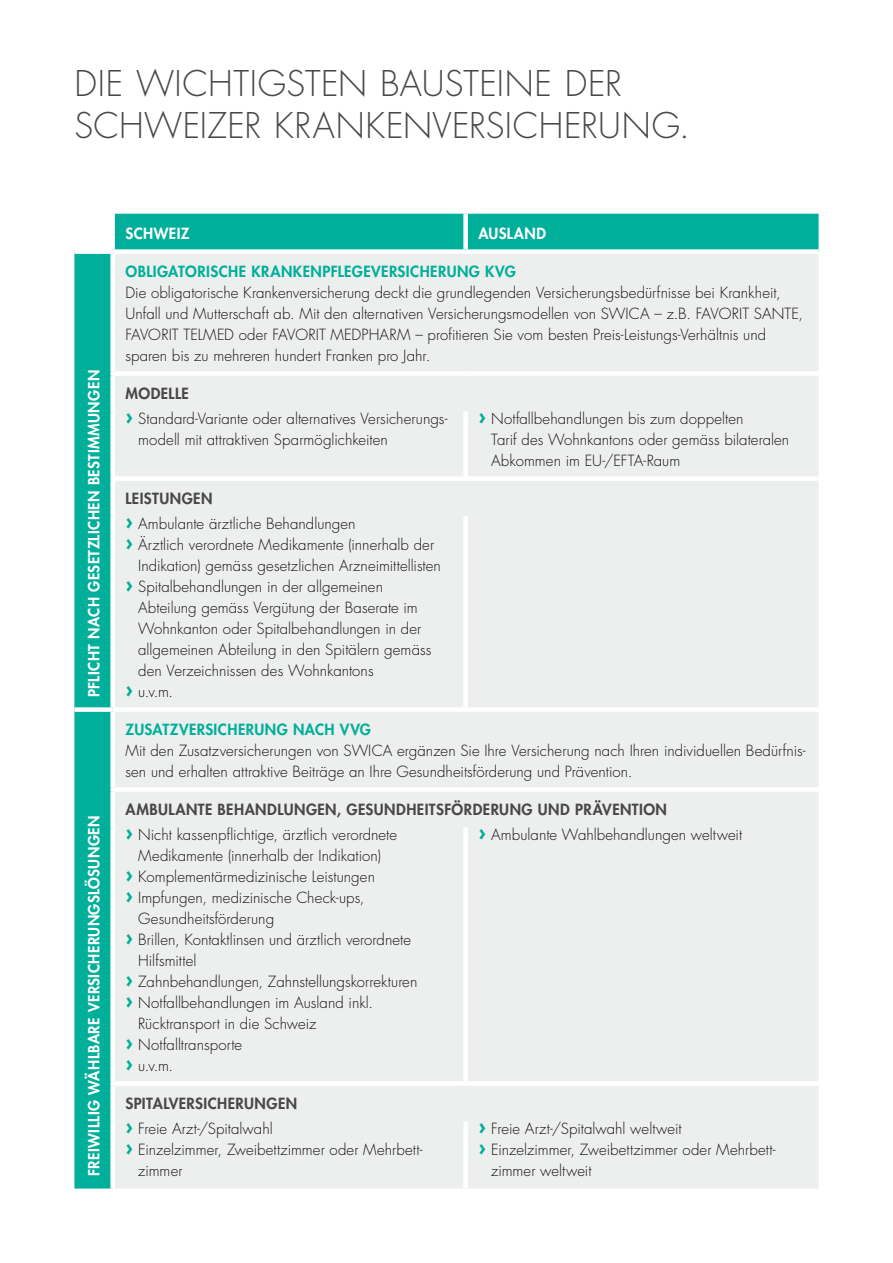
<style>
.page{position:relative;width:893px;height:1263px;background:#fff}
.page>*{position:absolute;margin:0;border:0;box-sizing:border-box;transform-origin:0 0}
.t1{font:300 34.5px/42px "Futura Std";letter-spacing:.01em;color:#474847}
.t2{font:300 15px/21px "Futura Std";color:#12120d}
.t3{font:800 15px/25.2px "Futura Std";letter-spacing:.03em;color:#474847}
.t4{font:800 15px "Futura Std";letter-spacing:.03em;color:#fff}
.t5{font:800 15px "Futura Std";letter-spacing:.03em;color:#00af9a}
.s1{font-weight:800;color:#474847}
.s2{font-weight:700;font-size:21px;color:#00af9a}
.s3{font-weight:300;color:#12120d}
</style>
<div class="page">
<div style="left:74px;top:214px;width:745px;height:974px;background:#00af9a"></div>
<div style="left:115px;top:254px;width:704px;height:934px;background:#edeeee"></div>
<div style="left:110px;top:214px;width:5px;height:35px;background:#fff"></div>
<div style="left:463px;top:214px;width:5px;height:35px;background:#fff"></div>
<div style="left:74px;top:249px;width:39px;height:5px;background:#fff"></div>
<div style="left:113px;top:249px;width:353px;height:5px;background:#fff"></div>
<div style="left:110px;top:254px;width:5px;height:117px;background:#fff"></div>
<div style="left:466px;top:249px;width:353px;height:5px;background:#fff"></div>
<div style="left:110px;top:371px;width:356px;height:5px;background:#fff"></div>
<div style="left:110px;top:376px;width:5px;height:35px;background:#fff"></div>
<div style="left:466px;top:371px;width:353px;height:5px;background:#fff"></div>
<div style="left:110px;top:411px;width:5px;height:65px;background:#fff"></div>
<div style="left:463px;top:411px;width:5px;height:65px;background:#fff"></div>
<div style="left:110px;top:476px;width:356px;height:5px;background:#fff"></div>
<div style="left:110px;top:481px;width:5px;height:35px;background:#fff"></div>
<div style="left:466px;top:476px;width:353px;height:5px;background:#fff"></div>
<div style="left:110px;top:516px;width:5px;height:191px;background:#fff"></div>
<div style="left:463px;top:516px;width:5px;height:191px;background:#fff"></div>
<div style="left:74px;top:707px;width:39px;height:5px;background:#fff"></div>
<div style="left:113px;top:707px;width:353px;height:5px;background:#fff"></div>
<div style="left:110px;top:712px;width:5px;height:75px;background:#fff"></div>
<div style="left:466px;top:707px;width:353px;height:5px;background:#fff"></div>
<div style="left:110px;top:787px;width:356px;height:5px;background:#fff"></div>
<div style="left:110px;top:792px;width:5px;height:35px;background:#fff"></div>
<div style="left:466px;top:787px;width:353px;height:5px;background:#fff"></div>
<div style="left:110px;top:827px;width:5px;height:254px;background:#fff"></div>
<div style="left:463px;top:827px;width:5px;height:254px;background:#fff"></div>
<div style="left:110px;top:1081px;width:356px;height:5px;background:#fff"></div>
<div style="left:110px;top:1086px;width:5px;height:35px;background:#fff"></div>
<div style="left:466px;top:1081px;width:353px;height:5px;background:#fff"></div>
<div style="left:110px;top:1121px;width:5px;height:67px;background:#fff"></div>
<div style="left:463px;top:1121px;width:5px;height:67px;background:#fff"></div>
<h1 class="t1" style="left:74px;top:64px;width:617px">DIE WICHTIGSTEN BAUSTEINE DER<br>SCHWEIZER KRANKENVERSICHERUNG.</h1>
<p class="t4" style="left:85px;top:697px;width:328px;rotate:-90deg">PFLICHT NACH GESETZLICHEN BESTIMMUNGEN</p>
<p class="t4" style="left:85px;top:1176px;width:362px;rotate:-90deg">FREIWILLIG WÄHLBARE VERSICHERUNGSLÖSUNGEN</p>
<p class="t4" style="left:125px;top:224px;width:66px">SCHWEIZ</p>
<p class="t4" style="left:478px;top:224px;width:69px">AUSLAND</p>
<p class="t5" style="left:125px;top:262px;width:392px">OBLIGATORISCHE KRANKENPFLEGEVERSICHERUNG KVG</p>
<p class="t2" style="left:125px;top:282px;width:679px">Die obligatorische Krankenversicherung deckt die grundlegenden Versicherungsbedürfnisse bei Krankheit, Unfall und Mutterschaft ab. Mit den alternativen Versicherungsmodellen von SWICA – z.B. FAVORIT SANTE, FAVORIT TELMED oder FAVORIT MEDPHARM – profitieren Sie vom besten Preis-Leistungs-Verhältnis und sparen bis zu mehreren hundert Franken pro Jahr.</p>
<p class="t2" style="left:125px;top:381px;width:324px;line-height:25.2px"><span class="s1">MODELLE<br></span><span class="s2">›</span> Standard-Variante oder alternatives Versicherungs-</p>
<p class="t2" style="left:138px;top:429px;width:251px">modell mit attraktiven Sparmöglichkeiten</p>
<p class="t2" style="left:491px;top:408px;width:300px;text-indent:-13px"><span class="s2">›</span> Notfallbehandlungen bis zum doppelten<br>Tarif des Wohnkantons oder gemäss bilateralen<br>Abkommen im EU-/EFTA-Raum</p>
<p class="t2" style="left:125px;top:486px;width:232px;line-height:25.2px"><span class="s1">LEISTUNGEN<br></span><span class="s2">›</span> Ambulante ärztliche Behandlungen</p>
<p class="t2" style="left:125px;top:534px;width:310px"><span class="s2">›</span> Ärztlich verordnete Medikamente (innerhalb der</p>
<p class="t2" style="left:138px;top:555px;width:304px">Indikation) gemäss gesetzlichen Arzneimittellisten</p>
<p class="t2" style="left:125px;top:576px;width:259px"><span class="s2">›</span> Spitalbehandlungen in der allgemeinen</p>
<p class="t2" style="left:138px;top:597px;width:281px">Abteilung gemäss Vergütung der Baserate im</p>
<p class="t2" style="left:138px;top:618px;width:285px">Wohnkanton oder Spitalbehandlungen in der</p>
<p class="t2" style="left:138px;top:639px;width:295px">allgemeinen Abteilung in den Spitälern gemäss</p>
<p class="t2" style="left:138px;top:660px;width:237px">den Verzeichnissen des Wohnkantons</p>
<p class="t2" style="left:125px;top:681px;width:49px"><span class="s2">›</span> u.v.m.</p>
<p class="t5" style="left:125px;top:720px;width:247px">ZUSATZVERSICHERUNG NACH VVG</p>
<p class="t2" style="left:125px;top:740px;width:682px">Mit den Zusatzversicherungen von SWICA ergänzen Sie Ihre Versicherung nach Ihren individuellen Bedürfnis&shy;sen und erhalten attraktive Beiträge an Ihre Gesundheitsförderung und Prävention.</p>
<p class="t3" style="left:125px;top:796px;width:543px">AMBULANTE BEHANDLUNGEN, GESUNDHEITSFÖRDERUNG UND PRÄVENTION <span class="s2">›</span> <span class="s3">Nicht kassenpflichtige, ärztlich verordnete</span></p>
<p class="t2" style="left:138px;top:845px;width:244px">Medikamente (innerhalb der Indikation)</p>
<p class="t2" style="left:125px;top:866px;width:251px"><span class="s2">›</span> Komplementärmedizinische Leistungen</p>
<p class="t2" style="left:125px;top:887px;width:241px"><span class="s2">›</span> Impfungen, medizinische Check-ups,</p>
<p class="t2" style="left:138px;top:908px;width:137px">Gesundheitsförderung</p>
<p class="t2" style="left:125px;top:929px;width:287px"><span class="s2">›</span> Brillen, Kontaktlinsen und ärztlich verordnete</p>
<p class="t2" style="left:138px;top:950px;width:60px">Hilfsmittel</p>
<p class="t2" style="left:125px;top:971px;width:293px"><span class="s2">›</span> Zahnbehandlungen, Zahnstellungskorrekturen</p>
<p class="t2" style="left:125px;top:992px;width:249px"><span class="s2">›</span> Notfallbehandlungen im Ausland inkl.</p>
<p class="t2" style="left:138px;top:1013px;width:180px">Rücktransport in die Schweiz</p>
<p class="t2" style="left:125px;top:1034px;width:118px"><span class="s2">›</span> Notfalltransporte</p>
<p class="t2" style="left:125px;top:1055px;width:49px"><span class="s2">›</span> u.v.m.</p>
<p class="t2" style="left:478px;top:824px;width:265px"><span class="s2">›</span> Ambulante Wahlbehandlungen weltweit</p>
<p class="t2" style="left:125px;top:1091px;width:173px;line-height:25.2px"><span class="s1">SPITALVERSICHERUNGEN </span><span class="s2">›</span> Freie Arzt-/Spitalwahl</p>
<p class="t2" style="left:138px;top:1139px;width:286px;text-indent:-13px"><span class="s2">›</span> Einzelzimmer, Zweibettzimmer oder Mehrbett&shy;zimmer</p>
<p class="t2" style="left:478px;top:1118px;width:205px"><span class="s2">›</span> Freie Arzt-/Spitalwahl weltweit</p>
<p class="t2" style="left:478px;top:1139px;width:299px"><span class="s2">›</span> Einzelzimmer, Zweibettzimmer oder Mehrbett-</p>
<p class="t2" style="left:491px;top:1160px;width:102px">zimmer weltweit</p>
</div>
